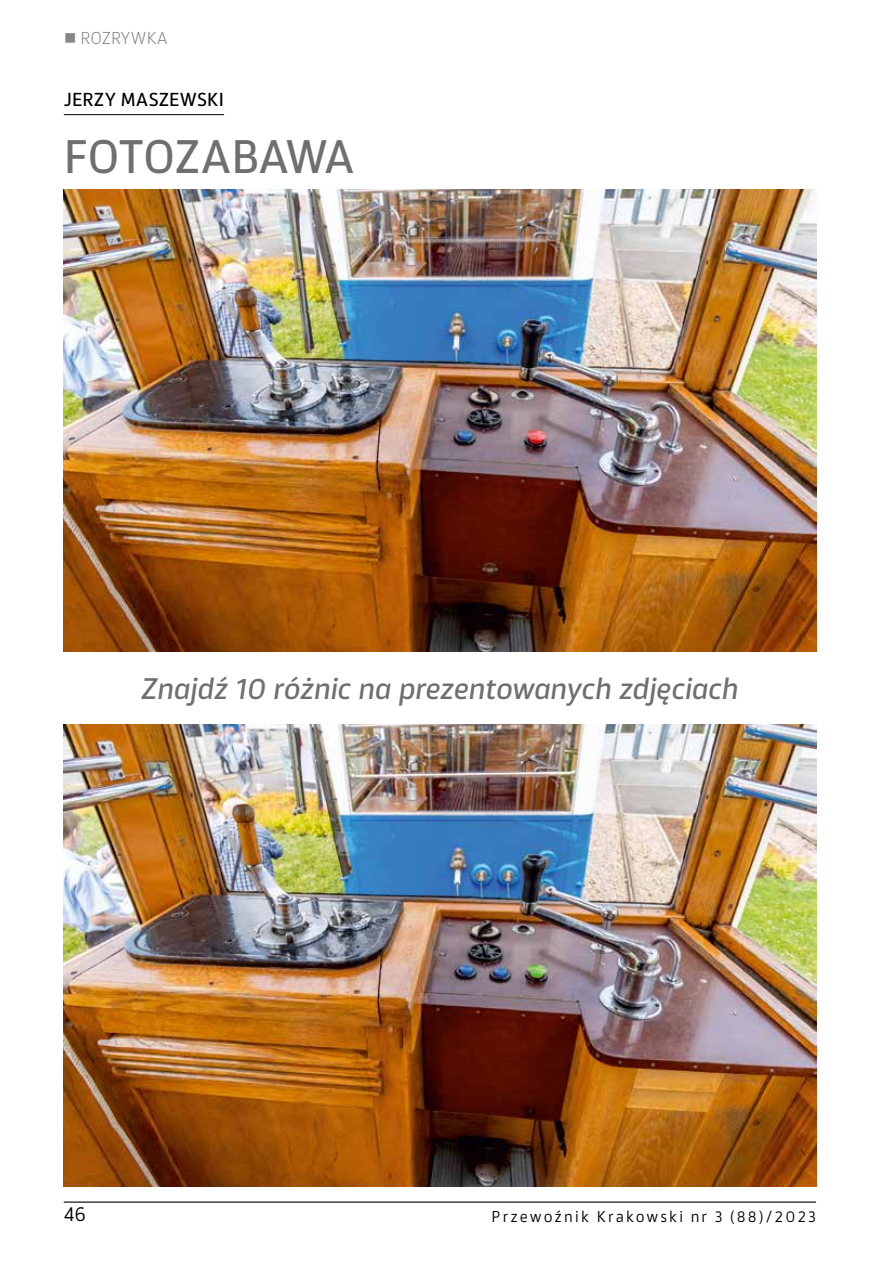
<style>
.page{position:relative;width:893px;height:1263px;background:#fff}
.page>*{position:absolute;margin:0;border:0;box-sizing:border-box;transform-origin:0 0}
.t1{font:500 45px "Akwe Pro";letter-spacing:-.015em;color:#706f6f}
.t2{font:italic 500 28.5px "Akwe Pro";letter-spacing:-.01em;color:#706f6f}
.t3{font:19.5px "Akwe Pro";color:#000}
.t4{font:500 18px "Akwe Pro";letter-spacing:.005em;color:#000}
.t5{font:300 16.5px "Akwe Pro";letter-spacing:-.005em;color:#878787}
.t6{font:15px "Akwe Pro";letter-spacing:.14em;color:#000}
</style>
<div class="page">
<hr style="left:64px;top:1201px;width:752px;height:2px;background:#000">
<hr style="left:64px;top:114px;width:160px;height:1px;background:#000">
<img style="left:64px;top:190px;width:752px;height:462px">
<img style="left:64px;top:724px;width:752px;height:462px">
<p class="t5" style="left:64px;top:26px;width:105px">■ ROZRYWKA</p>
<p class="t4" style="left:64px;top:85px;width:162px">JERZY MASZEWSKI</p>
<h1 class="t1" style="left:64px;top:122px;width:293px">FOTOZABAWA</h1>
<p class="t2" style="left:141px;top:667px;width:599px">Znajdź 10 różnic na prezentowanych zdjęciach</p>
<p class="t3" style="left:64px;top:1200px;width:24px">46</p>
<p class="t6" style="left:492px;top:1205px;width:326px">Przewoźnik Krakowski nr 3 (88)/2023</p>
</div>
